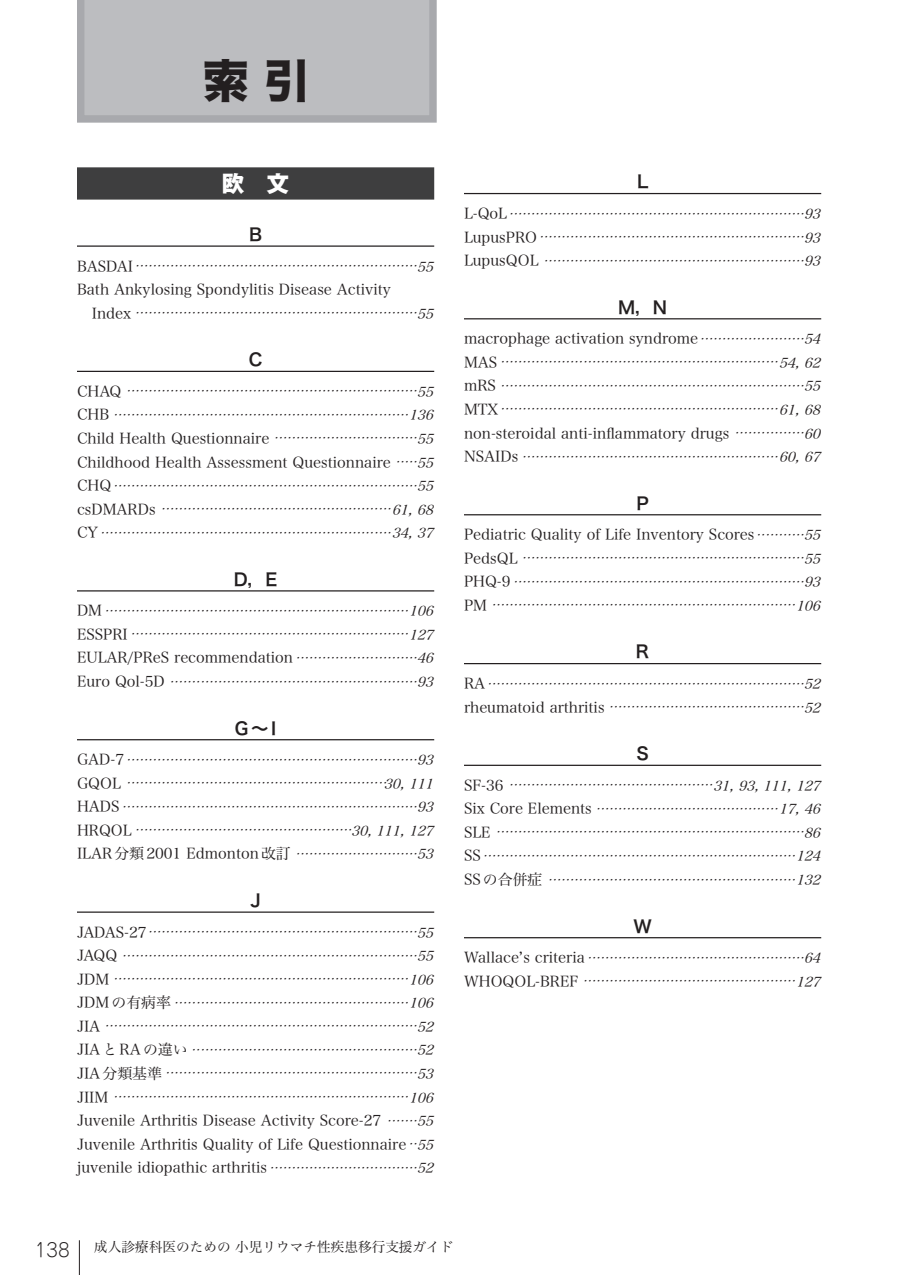
<style>
.page{position:relative;width:903px;height:1275px;background:#fff}
.page>*{position:absolute;margin:0;border:0;box-sizing:border-box;transform-origin:0 0}
.t1{font:45.85px "Hira Kaku Std W8";color:#231f20}
.t2{font:800 22.4px "Gothic MB101 Pr 6";color:#fff}
.t3{font:300 18.55px "Jun 101 Pro";color:#231f20}
.t4{font:17.32px "Hira Kaku Pro W6";color:#231f20}
.t5{font:14.88px/23.6px "Hira Min Pro W3";color:#231f20}
.t6{font:13.65px "Hira Min Pro W3";color:#231f20}
.t7{font:italic 8.75px "Hira Min Pro W3";color:#231f20}
.s1{font-style:normal;font-size:14.88px}
.s2{font-size:13.65px}
.s3{font-style:italic;font-size:13.65px}
</style>
<div class="page">
<hr style="left:79px;top:1240px;width:1px;height:35px;background:#231f20">
<div style="left:77px;top:167px;width:357px;height:33px;background:#3e3e3f"></div>
<hr style="left:77px;top:245px;width:357px;height:2px;background:#231f20">
<hr style="left:77px;top:371px;width:357px;height:1px;background:#231f20">
<hr style="left:77px;top:590px;width:357px;height:1px;background:#231f20">
<hr style="left:77px;top:739px;width:357px;height:1px;background:#231f20">
<hr style="left:77px;top:911px;width:357px;height:2px;background:#231f20">
<hr style="left:464px;top:193px;width:357px;height:1px;background:#231f20">
<hr style="left:464px;top:318px;width:357px;height:1px;background:#231f20">
<hr style="left:464px;top:514px;width:357px;height:1px;background:#231f20">
<hr style="left:464px;top:663px;width:357px;height:1px;background:#231f20">
<hr style="left:464px;top:765px;width:357px;height:1px;background:#231f20">
<hr style="left:464px;top:937px;width:357px;height:1px;background:#231f20">
<svg style="left:77px;top:0;width:360px;height:123px;background:#babbbe"></svg>
<h1 class="t1" style="left:203px;top:55px;width:109px">索 引</h1>
<h2 class="t2" style="left:222px;top:165px;width:68px">欧　文</h2>
<h3 class="t4" style="left:249px;top:219px;width:15px">B</h3>
<p class="t7" style="left:77px;top:258px;width:363px"><span class="s1">BASDAI</span> ・・・・・・・・・・・・・・・・・・・・・・・・・・・・・・・・・・・・・・・・・・・・・・・・・・・・・・・・・・・・・・・・・<span class="s2">55</span></p>
<h3 class="t5" style="left:77px;top:276px;width:315px">Bath Ankylosing Spondylitis Disease Activity</h3>
<p class="t7" style="left:92px;top:305px;width:348px"><span class="s1">Index</span> ・・・・・・・・・・・・・・・・・・・・・・・・・・・・・・・・・・・・・・・・・・・・・・・・・・・・・・・・・・・・・・・・・<span class="s2">55</span></p>
<h3 class="t4" style="left:249px;top:344px;width:15px">C</h3>
<p class="t7" style="left:77px;top:384px;width:363px"><span class="s1">CHAQ</span> ・・・・・・・・・・・・・・・・・・・・・・・・・・・・・・・・・・・・・・・・・・・・・・・・・・・・・・・・・・・・・・・・・・・<span class="s2">55</span></p>
<p class="t7" style="left:77px;top:407px;width:363px"><span class="s1">CHB</span> ・・・・・・・・・・・・・・・・・・・・・・・・・・・・・・・・・・・・・・・・・・・・・・・・・・・・・・・・・・・・・・・・・・・・ <span class="s2">136</span></p>
<p class="t7" style="left:77px;top:431px;width:363px"><span class="s1">Child Health Questionnaire</span> ・・・・・・・・・・・・・・・・・・・・・・・・・・・・・・・・・<span class="s2">55</span></p>
<h3 class="t5" style="left:77px;top:449px;width:363px">Childhood Health Assessment Questionnaire <sup>・・・・・</sup><span class="s3">55</span></h3>
<p class="t7" style="left:77px;top:478px;width:363px"><span class="s1">CHQ</span> ・・・・・・・・・・・・・・・・・・・・・・・・・・・・・・・・・・・・・・・・・・・・・・・・・・・・・・・・・・・・・・・・・・・・・・<span class="s2">55</span></p>
<p class="t7" style="left:77px;top:501px;width:363px"><span class="s1">csDMARDs</span> ・・・・・・・・・・・・・・・・・・・・・・・・・・・・・・・・・・・・・・・・・・・・・・・・・・・・・<span class="s2">61,68</span></p>
<p class="t7" style="left:77px;top:525px;width:363px"><span class="s1">CY</span> ・・・・・・・・・・・・・・・・・・・・・・・・・・・・・・・・・・・・・・・・・・・・・・・・・・・・・・・・・・・・・・・・・・・<span class="s2">34,37</span></p>
<h3 class="t4" style="left:234px;top:563px;width:45px">D，E</h3>
<p class="t7" style="left:77px;top:603px;width:363px"><span class="s1">DM</span> ・・・・・・・・・・・・・・・・・・・・・・・・・・・・・・・・・・・・・・・・・・・・・・・・・・・・・・・・・・・・・・・・・・・・・・ <span class="s2">106</span></p>
<p class="t7" style="left:77px;top:627px;width:363px"><span class="s1">ESSPRI</span> ・・・・・・・・・・・・・・・・・・・・・・・・・・・・・・・・・・・・・・・・・・・・・・・・・・・・・・・・・・・・・・・・ <span class="s2">127</span></p>
<p class="t7" style="left:77px;top:650px;width:363px"><span class="s1">EULAR/PReS recommendation</span> ・・・・・・・・・・・・・・・・・・・・・・・・・・・・<span class="s2">46</span></p>
<p class="t7" style="left:77px;top:674px;width:363px"><span class="s1">Euro Qol-5D</span> ・・・・・・・・・・・・・・・・・・・・・・・・・・・・・・・・・・・・・・・・・・・・・・・・・・・・・・・・・<span class="s2">93</span></p>
<h3 class="t4" style="left:235px;top:712px;width:43px">G〜I</h3>
<p class="t7" style="left:77px;top:752px;width:363px"><span class="s1">GAD-7</span> ・・・・・・・・・・・・・・・・・・・・・・・・・・・・・・・・・・・・・・・・・・・・・・・・・・・・・・・・・・・・・・・・・・・<span class="s2">93</span></p>
<p class="t7" style="left:77px;top:775px;width:363px"><span class="s1">GQOL</span> ・・・・・・・・・・・・・・・・・・・・・・・・・・・・・・・・・・・・・・・・・・・・・・・・・・・・・・・・・・・・<span class="s2">30,111</span></p>
<p class="t7" style="left:77px;top:799px;width:363px"><span class="s1">HADS</span> ・・・・・・・・・・・・・・・・・・・・・・・・・・・・・・・・・・・・・・・・・・・・・・・・・・・・・・・・・・・・・・・・・・・・<span class="s2">93</span></p>
<p class="t7" style="left:77px;top:823px;width:363px"><span class="s1">HRQOL</span> ・・・・・・・・・・・・・・・・・・・・・・・・・・・・・・・・・・・・・・・・・・・・・・・・・・<span class="s2">30,111,127</span></p>
<p class="t7" style="left:77px;top:846px;width:363px"><span class="s1">ILAR分類2001 Edmonton改訂</span>・・・・・・・・・・・・・・・・・・・・・・・・・・・・<span class="s2">53</span></p>
<h3 class="t4" style="left:250px;top:885px;width:12px">J</h3>
<p class="t7" style="left:77px;top:924px;width:363px"><span class="s1">JADAS-27</span> ・・・・・・・・・・・・・・・・・・・・・・・・・・・・・・・・・・・・・・・・・・・・・・・・・・・・・・・・・・・・・・<span class="s2">55</span></p>
<p class="t7" style="left:77px;top:948px;width:363px"><span class="s1">JAQQ</span> ・・・・・・・・・・・・・・・・・・・・・・・・・・・・・・・・・・・・・・・・・・・・・・・・・・・・・・・・・・・・・・・・・・・・<span class="s2">55</span></p>
<p class="t7" style="left:77px;top:971px;width:363px"><span class="s1">JDM</span> ・・・・・・・・・・・・・・・・・・・・・・・・・・・・・・・・・・・・・・・・・・・・・・・・・・・・・・・・・・・・・・・・・・・・ <span class="s2">106</span></p>
<p class="t7" style="left:77px;top:995px;width:363px"><span class="s1">JDMの有病率</span>・・・・・・・・・・・・・・・・・・・・・・・・・・・・・・・・・・・・・・・・・・・・・・・・・・・・・・ <span class="s2">106</span></p>
<p class="t7" style="left:77px;top:1018px;width:363px"><span class="s1">JIA</span> ・・・・・・・・・・・・・・・・・・・・・・・・・・・・・・・・・・・・・・・・・・・・・・・・・・・・・・・・・・・・・・・・・・・・・・・・<span class="s2">52</span></p>
<p class="t7" style="left:77px;top:1042px;width:363px"><span class="s1">JIA と RAの違い</span>・・・・・・・・・・・・・・・・・・・・・・・・・・・・・・・・・・・・・・・・・・・・・・・・・・・・<span class="s2">52</span></p>
<p class="t7" style="left:77px;top:1066px;width:363px"><span class="s1">JIA分類基準</span>・・・・・・・・・・・・・・・・・・・・・・・・・・・・・・・・・・・・・・・・・・・・・・・・・・・・・・・・・・<span class="s2">53</span></p>
<p class="t7" style="left:77px;top:1089px;width:363px"><span class="s1">JIIM</span> ・・・・・・・・・・・・・・・・・・・・・・・・・・・・・・・・・・・・・・・・・・・・・・・・・・・・・・・・・・・・・・・・・・・・ <span class="s2">106</span></p>
<h3 class="t5" style="left:77px;top:1107px;width:363px">Juvenile Arthritis Disease Activity Score-27 <sup>・・・・・・・</sup><span class="s3">55<br></span>Juvenile Arthritis Quality of Life Questionnaire<sup>・・</sup><span class="s3">55</span></h3>
<p class="t7" style="left:77px;top:1160px;width:363px"><span class="s1">juvenile idiopathic arthritis</span> ・・・・・・・・・・・・・・・・・・・・・・・・・・・・・・・・・・<span class="s2">52</span></p>
<h3 class="t4" style="left:637px;top:166px;width:13px">L</h3>
<p class="t7" style="left:464px;top:206px;width:363px"><span class="s1">L-QoL</span> ・・・・・・・・・・・・・・・・・・・・・・・・・・・・・・・・・・・・・・・・・・・・・・・・・・・・・・・・・・・・・・・・・・・・<span class="s2">93</span></p>
<p class="t7" style="left:464px;top:229px;width:363px"><span class="s1">LupusPRO</span> ・・・・・・・・・・・・・・・・・・・・・・・・・・・・・・・・・・・・・・・・・・・・・・・・・・・・・・・・・・・・・<span class="s2">93</span></p>
<p class="t7" style="left:464px;top:253px;width:363px"><span class="s1">LupusQOL</span> ・・・・・・・・・・・・・・・・・・・・・・・・・・・・・・・・・・・・・・・・・・・・・・・・・・・・・・・・・・・・<span class="s2">93</span></p>
<h3 class="t4" style="left:618px;top:291px;width:50px">M，N</h3>
<h3 class="t5" style="left:464px;top:325px;width:363px">macrophage activation syndrome<sup>・・・・・・・・・・・・・・・・・・・・・・・・</sup><span class="s3">54</span></h3>
<p class="t7" style="left:464px;top:355px;width:363px"><span class="s1">MAS</span> ・・・・・・・・・・・・・・・・・・・・・・・・・・・・・・・・・・・・・・・・・・・・・・・・・・・・・・・・・・・・・・・・<span class="s2">54,62</span></p>
<p class="t7" style="left:464px;top:378px;width:363px"><span class="s1">mRS</span> ・・・・・・・・・・・・・・・・・・・・・・・・・・・・・・・・・・・・・・・・・・・・・・・・・・・・・・・・・・・・・・・・・・・・・・<span class="s2">55</span></p>
<p class="t7" style="left:464px;top:402px;width:363px"><span class="s1">MTX</span> ・・・・・・・・・・・・・・・・・・・・・・・・・・・・・・・・・・・・・・・・・・・・・・・・・・・・・・・・・・・・・・・・<span class="s2">61,68</span></p>
<h3 class="t5" style="left:464px;top:420px;width:363px">non-steroidal anti-inflammatory drugs <sup>・・・・・・・・・・・・・・・・</sup><span class="s3">60</span></h3>
<p class="t7" style="left:464px;top:449px;width:363px"><span class="s1">NSAIDs</span> ・・・・・・・・・・・・・・・・・・・・・・・・・・・・・・・・・・・・・・・・・・・・・・・・・・・・・・・・・・・<span class="s2">60,67</span></p>
<h3 class="t4" style="left:636px;top:487px;width:14px">P</h3>
<h3 class="t5" style="left:464px;top:521px;width:363px">Pediatric Quality of Life Inventory Scores<sup>・・・・・・・・・・・</sup><span class="s3">55</span></h3>
<p class="t7" style="left:464px;top:550px;width:363px"><span class="s1">PedsQL</span> ・・・・・・・・・・・・・・・・・・・・・・・・・・・・・・・・・・・・・・・・・・・・・・・・・・・・・・・・・・・・・・・・・<span class="s2">55</span></p>
<p class="t7" style="left:464px;top:574px;width:363px"><span class="s1">PHQ-9</span> ・・・・・・・・・・・・・・・・・・・・・・・・・・・・・・・・・・・・・・・・・・・・・・・・・・・・・・・・・・・・・・・・・・・<span class="s2">93</span></p>
<p class="t7" style="left:464px;top:598px;width:363px"><span class="s1">PM</span> ・・・・・・・・・・・・・・・・・・・・・・・・・・・・・・・・・・・・・・・・・・・・・・・・・・・・・・・・・・・・・・・・・・・・・・ <span class="s2">106</span></p>
<h3 class="t4" style="left:636px;top:636px;width:15px">R</h3>
<p class="t7" style="left:464px;top:676px;width:363px"><span class="s1">RA</span> ・・・・・・・・・・・・・・・・・・・・・・・・・・・・・・・・・・・・・・・・・・・・・・・・・・・・・・・・・・・・・・・・・・・・・・・・・<span class="s2">52</span></p>
<p class="t7" style="left:464px;top:699px;width:363px"><span class="s1">rheumatoid arthritis</span> ・・・・・・・・・・・・・・・・・・・・・・・・・・・・・・・・・・・・・・・・・・・・・<span class="s2">52</span></p>
<h3 class="t4" style="left:636px;top:738px;width:14px">S</h3>
<p class="t7" style="left:464px;top:777px;width:363px"><span class="s1">SF-36</span> ・・・・・・・・・・・・・・・・・・・・・・・・・・・・・・・・・・・・・・・・・・・・・・・<span class="s2">31,93,111,127</span></p>
<p class="t7" style="left:464px;top:801px;width:363px"><span class="s1">Six Core Elements</span> ・・・・・・・・・・・・・・・・・・・・・・・・・・・・・・・・・・・・・・・・・・ <span class="s2">17,46</span></p>
<p class="t7" style="left:464px;top:825px;width:363px"><span class="s1">SLE</span> ・・・・・・・・・・・・・・・・・・・・・・・・・・・・・・・・・・・・・・・・・・・・・・・・・・・・・・・・・・・・・・・・・・・・・・・<span class="s2">86</span></p>
<p class="t7" style="left:464px;top:848px;width:363px"><span class="s1">SS</span> ・・・・・・・・・・・・・・・・・・・・・・・・・・・・・・・・・・・・・・・・・・・・・・・・・・・・・・・・・・・・・・・・・・・・・・・・ <span class="s2">124</span></p>
<p class="t7" style="left:464px;top:872px;width:363px"><span class="s1">SS の合併症</span>・・・・・・・・・・・・・・・・・・・・・・・・・・・・・・・・・・・・・・・・・・・・・・・・・・・・・・・・・ <span class="s2">132</span></p>
<h3 class="t4" style="left:633px;top:910px;width:20px">W</h3>
<p class="t7" style="left:464px;top:950px;width:363px"><span class="s1">Wallace’s criteria</span> ・・・・・・・・・・・・・・・・・・・・・・・・・・・・・・・・・・・・・・・・・・・・・・・・・・<span class="s2">64</span></p>
<p class="t7" style="left:464px;top:973px;width:363px"><span class="s1">WHOQOL-BREF</span> ・・・・・・・・・・・・・・・・・・・・・・・・・・・・・・・・・・・・・・・・・・・・・・・・・ <span class="s2">127</span></p>
<h3 class="t3" style="left:35px;top:1235px;width:37px">138</h3>
<h3 class="t6" style="left:94px;top:1235px;width:361px">成人診療科医のための 小児リウマチ性疾患移行支援ガイド</h3>
</div>
